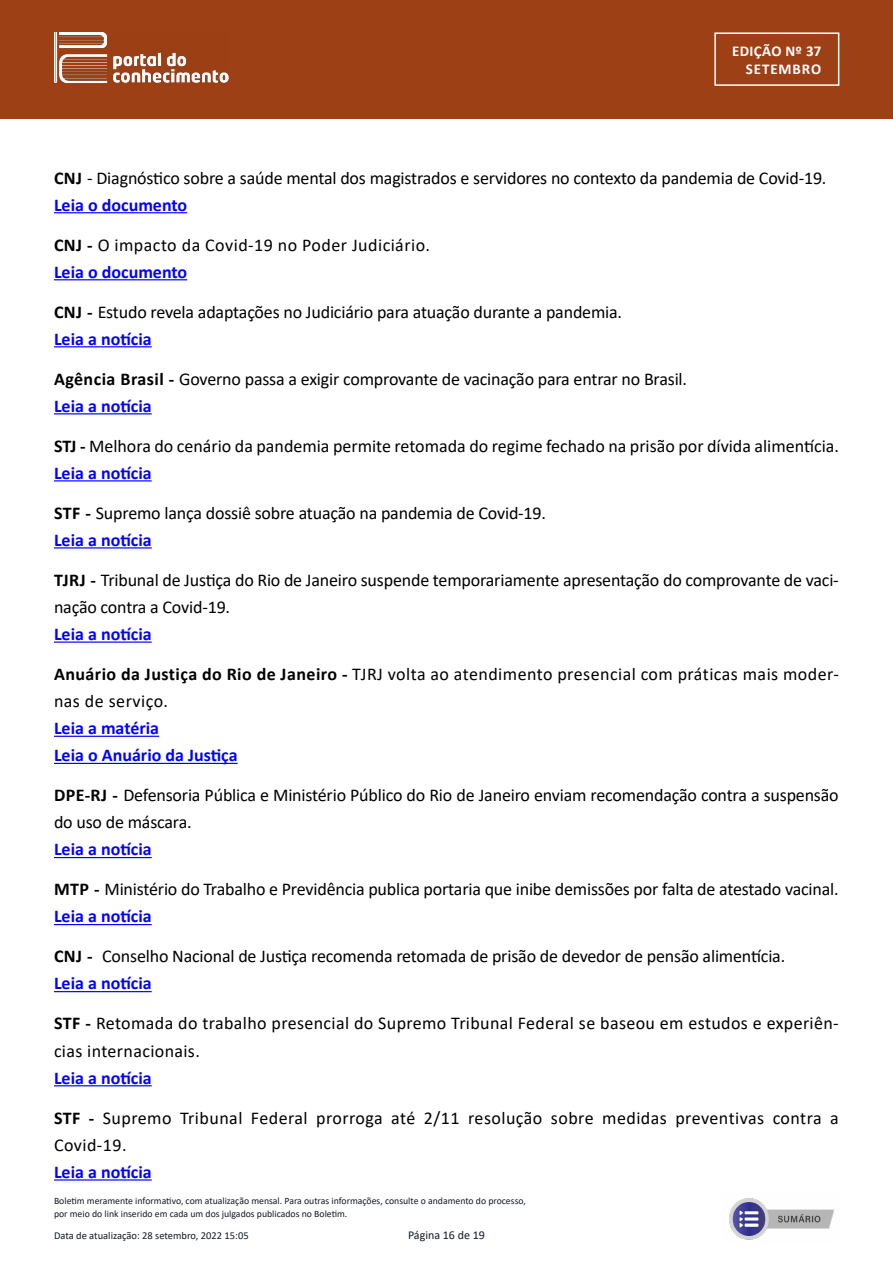
<style>
.page{position:relative;width:893px;height:1263px;background:#fff}
.page>*{position:absolute;margin:0;border:0;box-sizing:border-box;transform-origin:0 0}
.t1{font:18px/27.2px "Calibri";letter-spacing:-.01em;color:#000}
.t2{font:18px/27.2px "Calibri";letter-spacing:.025em;color:#000}
.t3{font:18px/27.2px "Calibri";letter-spacing:.02em;color:#000}
.t4{font:700 18px/27.2px "Calibri";color:#00f}
.t5{font:700 15px/18px "Calibri";letter-spacing:.035em;color:#fff;text-align:right}
.t6{font:12px "Calibri";color:#131a22}
.t7{font:10.5px "Calibri";color:#131a22}
.t8{font:9.75px/12.3px "Calibri";color:#131a22}
.s1{font-weight:700}
.s2{font-weight:700;color:#00f}
</style>
<div class="page">
<div style="left:0;top:0;width:893px;height:118px;background:#9e4016"></div>
<img style="left:55px;top:33px;width:173px;height:51px">
<div style="left:714px;top:32px;width:125px;height:54px;border:2px solid #fff"></div>
<hr style="left:54px;top:212px;width:133px;height:1px;background:#00f">
<hr style="left:54px;top:279px;width:133px;height:1px;background:#00f">
<hr style="left:54px;top:346px;width:98px;height:1px;background:#00f">
<hr style="left:54px;top:413px;width:98px;height:1px;background:#00f">
<hr style="left:54px;top:480px;width:98px;height:1px;background:#00f">
<hr style="left:54px;top:547px;width:98px;height:1px;background:#00f">
<hr style="left:54px;top:641px;width:98px;height:2px;background:#00f">
<hr style="left:54px;top:736px;width:105px;height:1px;background:#00f">
<hr style="left:54px;top:763px;width:184px;height:1px;background:#00f">
<hr style="left:54px;top:857px;width:98px;height:1px;background:#00f">
<hr style="left:54px;top:924px;width:98px;height:1px;background:#00f">
<hr style="left:54px;top:991px;width:98px;height:1px;background:#00f">
<hr style="left:54px;top:1085px;width:98px;height:1px;background:#00f">
<hr style="left:54px;top:1179px;width:98px;height:1px;background:#00f">
<img style="left:729px;top:1198px;width:105px;height:42px">
<p class="t5" style="left:732px;top:42px;width:91px">EDIÇÃO Nº 37<br>SETEMBRO</p>
<p class="t1" style="left:54px;top:164px;width:774px"><span class="s1">CNJ</span> - Diagnóstico sobre a saúde mental dos magistrados e servidores no contexto da pandemia de Covid-19.<br><span class="s2">Leia o documento</span></p>
<p class="t2" style="left:54px;top:231px;width:378px"><span class="s1">CNJ -</span> O impacto da Covid-19 no Poder Judiciário.<br><span class="s2">Leia o documento</span></p>
<p class="t1" style="left:54px;top:298px;width:570px"><span class="s1">CNJ -</span> Estudo revela adaptações no Judiciário para atuação durante a pandemia.<br><span class="s2">Leia a notícia</span></p>
<p class="t1" style="left:54px;top:365px;width:635px"><span class="s1">Agência Brasil -</span> Governo passa a exigir comprovante de vacinação para entrar no Brasil.<br><span class="s2">Leia a notícia</span></p>
<p class="t1" style="left:54px;top:432px;width:786px"><span class="s1">STJ -</span> Melhora do cenário da pandemia permite retomada do regime fechado na prisão por dívida alimentícia.<br><span class="s2">Leia a notícia</span></p>
<p class="t1" style="left:54px;top:499px;width:494px"><span class="s1">STF -</span> Supremo lança dossiê sobre atuação na pandemia de Covid-19.<br><span class="s2">Leia a notícia</span></p>
<p class="t1" style="left:54px;top:566px;width:786px"><span class="s1">TJRJ -</span> Tribunal de Justiça do Rio de Janeiro suspende temporariamente apresentação do comprovante de vaci&shy;nação contra a Covid-19.</p>
<p class="t4" style="left:54px;top:620px;width:99px">Leia a notícia</p>
<p class="t2" style="left:54px;top:660px;width:786px"><span class="s1">Anuário da Justiça do Rio de Janeiro -</span> TJRJ volta ao atendimento presencial com práticas mais moder&shy;nas de serviço.</p>
<p class="t4" style="left:54px;top:714px;width:185px">Leia a matéria<br>Leia o Anuário da Justiça</p>
<p class="t1" style="left:54px;top:781px;width:786px"><span class="s1">DPE-RJ -</span> Defensoria Pública e Ministério Público do Rio de Janeiro enviam recomendação contra a suspensão do uso de máscara.</p>
<p class="t4" style="left:54px;top:836px;width:99px">Leia a notícia</p>
<p class="t1" style="left:54px;top:875px;width:786px"><span class="s1">MTP -</span> Ministério do Trabalho e Previdência publica portaria que inibe demissões por falta de atestado vacinal.<br><span class="s2">Leia a notícia</span></p>
<p class="t1" style="left:54px;top:942px;width:733px"><span class="s1">CNJ -</span> Conselho Nacional de Justiça recomenda retomada de prisão de devedor de pensão alimentícia.<br><span class="s2">Leia a notícia</span></p>
<p class="t3" style="left:54px;top:1009px;width:786px"><span class="s1">STF -</span> Retomada do trabalho presencial do Supremo Tribunal Federal se baseou em estudos e experiên&shy;cias internacionais.</p>
<p class="t4" style="left:54px;top:1064px;width:99px">Leia a notícia</p>
<p class="t2" style="left:54px;top:1103px;width:786px"><span class="s1">STF -</span> Supremo Tribunal Federal prorroga até 2/11 resolução sobre medidas preventivas contra a<br>Covid-19.</p>
<p class="t4" style="left:54px;top:1158px;width:99px">Leia a notícia</p>
<p class="t8" style="left:54px;top:1195px;width:473px">Boletim meramente informativo, com atualização mensal. Para outras informações, consulte o andamento do processo, por meio do link inserido em cada um dos julgados publicados no Boletim.</p>
<p class="t7" style="left:54px;top:1229px;width:196px">Data de atualização: 28 setembro, 2022 15:05</p>
<p class="t6" style="left:408px;top:1227px;width:78px">Página 16 de 19</p>
</div>
